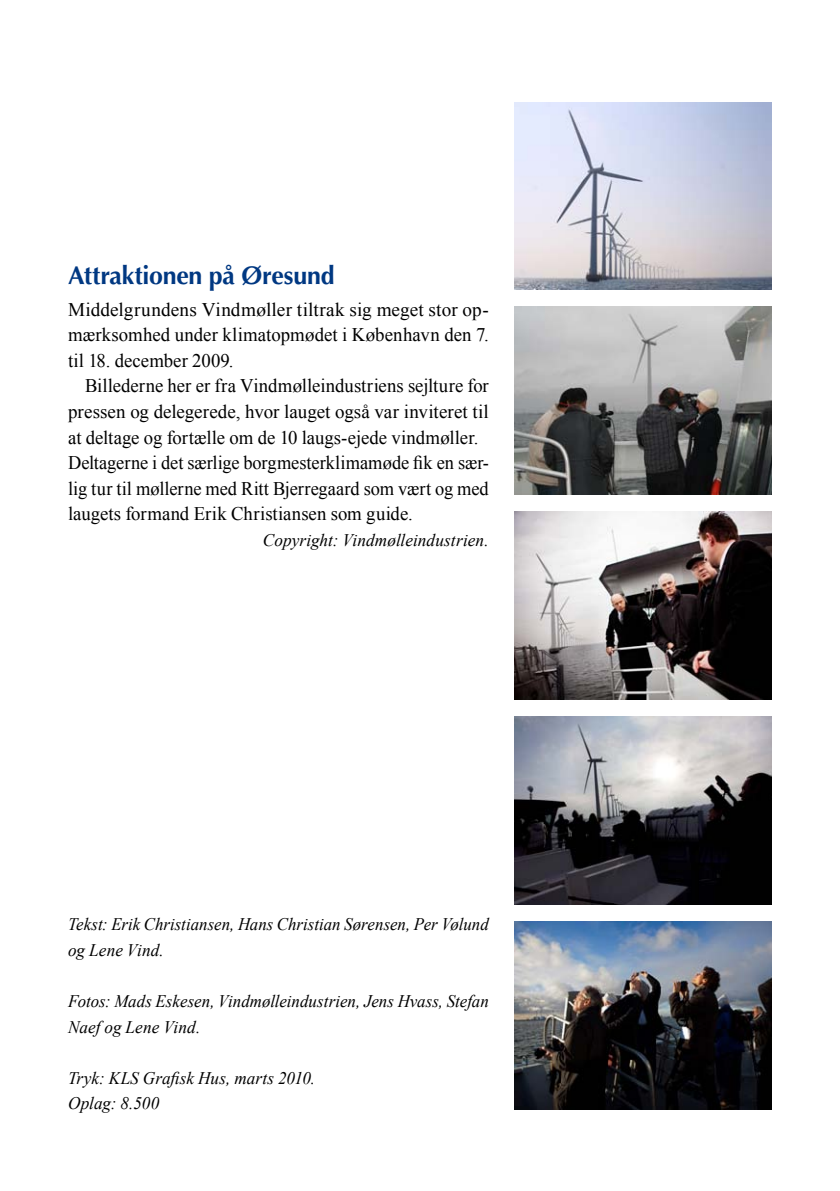
<style>
.page{position:relative;width:840px;height:1191px;background:#fff}
.page>*{position:absolute;margin:0;border:0;box-sizing:border-box;transform-origin:0 0}
.t1{font:700 25.6px "Optima";letter-spacing:-.01em;color:#003882}
.t2{font:19.2px/25.6px "Times New Roman";color:#000}
.t3{font:italic 17.6px/25.6px "Times New Roman";letter-spacing:.005em;color:#000}
.t4{font:italic 17.6px/25.6px "Times New Roman";letter-spacing:.005em;color:#000;scale:.96 1}
.t5{font:italic 17.6px/25.6px "Times New Roman";letter-spacing:.005em;color:#000;scale:.95 1}
</style>
<div class="page">
<img style="left:514px;top:716px;width:257px;height:188px">
<img style="left:514px;top:307px;width:257px;height:188px">
<img style="left:514px;top:512px;width:257px;height:187px">
<img style="left:514px;top:921px;width:257px;height:188px">
<img style="left:514px;top:102px;width:257px;height:188px">
<h1 class="t1" style="left:68px;top:260px;width:268px">Attraktionen på Øresund</h1>
<p class="t2" style="left:68px;top:296px;width:422px">Middelgrundens Vindmøller tiltrak sig meget stor op&shy;mærksomhed under klimatopmødet i København den 7. til 18. december 2009.</p>
<p class="t2" style="left:68px;top:373px;width:422px;text-indent:17px">Billederne her er fra Vindmølleindustriens sejlture for pressen og delegerede, hvor lauget også var inviteret til at deltage og fortælle om de 10 laugs-ejede vindmøller.<br>Deltagerne i det særlige borgmesterklimamøde fik en sær&shy;lig tur til møllerne med Ritt Bjerregaard som vært og med laugets formand Erik Christiansen som guide.</p>
<p class="t3" style="left:263px;top:527px;width:227px">Copyright: Vindmølleindustrien.</p>
<p class="t5" style="left:68px;top:911px;width:444px">Tekst: Erik Christiansen, Hans Christian Sørensen, Per Vølund og Lene Vind.</p>
<p class="t4" style="left:68px;top:988px;width:439px">Fotos: Mads Eskesen, Vindmølleindustrien, Jens Hvass, Stefan<br>Naef og Lene Vind.</p>
<p class="t3" style="left:68px;top:1064px;width:248px">Tryk: KLS Grafisk Hus, marts 2010.<br>Oplag: 8.500</p>
</div>
